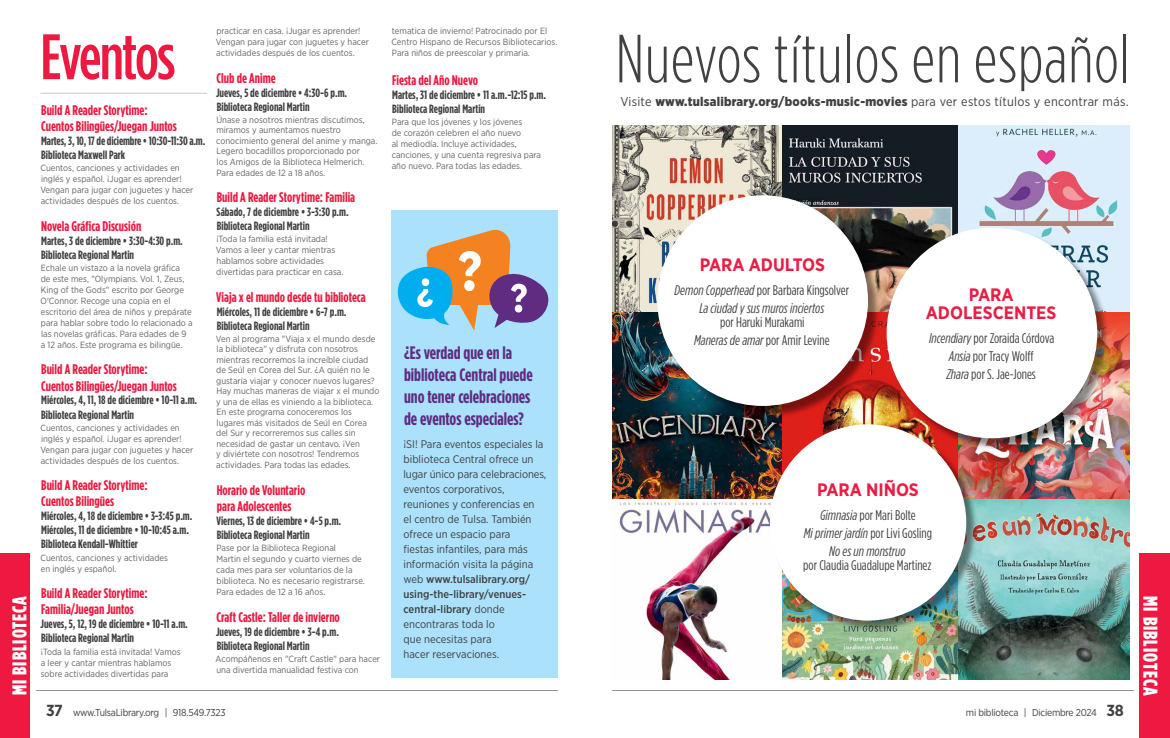
<style>
.page{position:relative;width:1170px;height:738px;background:#fff}
.page>*{position:absolute;margin:0;border:0;box-sizing:border-box;transform-origin:0 0}
.t1{font:300 68px "Gotham Condensed";letter-spacing:.01em;color:#414042}
.t2{font:500 64px "Gotham Condensed";letter-spacing:-.03em;color:#ed1941}
.t3{font:900 20px "Gotham Condensed";letter-spacing:.05em;color:#fff}
.t4{font:700 18px/22px "Gotham Condensed";color:#5f2c82}
.t5{font:700 18px/18px "Gotham Narrow";color:#e91d44;text-align:center}
.t6{font:700 14px/16px "Gotham Condensed";color:#ed1941}
.t7{font:14px/18px "Gotham Condensed";color:#414042;text-align:center}
.t8{font:italic 14px/18px "Gotham Condensed";color:#414042;text-align:center}
.t9{font:12.7px "Gotham Narrow";letter-spacing:.02em;color:#414042}
.t10{font:700 12px/14px "Gotham Condensed";color:#414042}
.t11{font:11px/15px "Gotham Narrow";color:#414042}
.t12{font:10px "Gotham Narrow";letter-spacing:-.025em;color:#414042}
.t13{font:9px/11px "Gotham Narrow";color:#636466}
.s1{font-weight:900}
.s2{font-style:normal}
.s3{font-style:italic}
.s4{font-weight:500}
.s5{font-weight:700;font-size:16px}
</style>
<div class="page">
<hr style="left:36px;top:690px;width:522px;height:1px;background:#939598">
<div style="left:0;top:554px;width:30px;height:184px;background:#ed1941"></div>
<div style="left:1139px;top:554px;width:31px;height:184px;background:#ed1941"></div>
<hr style="left:612px;top:690px;width:522px;height:1px;background:#939598">
<hr style="left:40px;top:93px;width:167px;height:1px;background:#c7c8ca">
<img style="left:612px;top:126px;width:171px;height:187px">
<svg style="left:783px;top:126px;width:176px;height:187px;background:#35393e"></svg>
<svg style="left:959px;top:126px;width:171px;height:187px;background:#d3d4e4"></svg>
<img style="left:612px;top:313px;width:171px;height:186px">
<img style="left:783px;top:313px;width:105px;height:113px">
<img style="left:978px;top:313px;width:152px;height:187px">
<img style="left:618px;top:501px;width:165px;height:178px">
<img style="left:783px;top:632px;width:176px;height:47px">
<img style="left:959px;top:500px;width:171px;height:179px">
<div style="left:659px;top:197px;width:221px;height:221px;background:#000;opacity:.45"></div>
<div style="left:657px;top:195px;width:211px;height:211px;background:#fff;border-radius:50%"></div>
<div style="left:888px;top:229px;width:222px;height:222px;background:#000;opacity:.45"></div>
<div style="left:887px;top:228px;width:210px;height:210px;background:#fff;border-radius:50%"></div>
<div style="left:771px;top:426px;width:207px;height:206px;background:#000;opacity:.45"></div>
<div style="left:770px;top:424px;width:196px;height:197px;background:#fff;border-radius:50%"></div>
<div style="left:392px;top:210px;width:166px;height:468px;background:#abe1fa"></div>
<svg style="left:397px;top:229px;width:152px;height:102px"></svg>
<p class="t13" style="left:216px;top:25px;width:154px">practicar en casa. ¡Jugar es aprender!<br>Vengan para jugar con juguetes y hacer actividades después de los cuentos.</p>
<h3 class="t6" style="left:217px;top:70px;width:61px">Club de Anime</h3>
<h3 class="t10" style="left:216px;top:85px;width:133px">Jueves, 5 de diciembre • 4:30-6 p.m.<br>Biblioteca Regional Martin</h3>
<p class="t13" style="left:216px;top:114px;width:163px;line-height:10.6px">Únase a nosotros mientras discutimos, miramos y aumentamos nuestro conocimiento general del anime y manga.<br>Legero bocadillos proporcionado por<br>los Amigos de la Biblioteca Helmerich.<br>Para edades de 12 a 18 años.</p>
<h3 class="t6" style="left:217px;top:189px;width:140px">Build A Reader Storytime: Familia</h3>
<h3 class="t10" style="left:217px;top:205px;width:134px">Sábado, 7 de diciembre • 3-3:30 p.m.<br>Biblioteca Regional Martin</h3>
<p class="t13" style="left:216px;top:234px;width:129px">¡Toda la familia está invitada!<br>Vamos a leer y cantar mientras hablamos sobre actividades divertidas para practicar en casa.</p>
<h3 class="t6" style="left:216px;top:289px;width:151px">Viaja x el mundo desde tu biblioteca</h3>
<h3 class="t10" style="left:217px;top:305px;width:131px">Miércoles, 11 de diciembre • 6-7 p.m.<br>Biblioteca Regional Martin</h3>
<p class="t13" style="left:216px;top:333px;width:165px;line-height:10.5px">Ven al programa "Viaja x el mundo desde la biblioteca" y disfruta con nosotros mientras recorremos la increíble ciudad de Seúl en Corea del Sur. ¿A quién no le gustaría viajar y conocer nuevos lugares?<br>Hay muchas maneras de viajar x el mundo y una de ellas es viniendo a la biblioteca.<br>En este programa conoceremos los lugares más visitados de Seúl en Corea del Sur y recorreremos sus calles sin necesidad de gastar un centavo. ¡Ven<br>y diviértete con nosotros! Tendremos actividades. Para todas las edades.</p>
<h3 class="t6" style="left:217px;top:482px;width:90px">Horario de Voluntario para Adolescentes</h3>
<h3 class="t10" style="left:216px;top:514px;width:126px">Viernes, 13 de diciembre • 4-5 p.m.<br>Biblioteca Regional Martin</h3>
<p class="t13" style="left:216px;top:542px;width:150px">Pase por la Biblioteca Regional<br>Martin el segundo y cuarto viernes de cada mes para ser voluntarios de la biblioteca. No es necesario registrarse.<br>Para edades de 12 a 16 años.</p>
<h3 class="t6" style="left:217px;top:609px;width:125px">Craft Castle: Taller de invierno</h3>
<h3 class="t10" style="left:216px;top:624px;width:124px">Jueves, 19 de diciembre • 3-4 p.m.<br>Biblioteca Regional Martin</h3>
<p class="t13" style="left:216px;top:653px;width:166px">Acompáñenos en "Craft Castle" para hacer una divertida manualidad festiva con</p>
<p class="t13" style="left:391px;top:25px;width:167px">tematica de invierno! Patrocinado por El<br>Centro Hispano de Recursos Bibliotecarios.<br>Para niños de preescolar y primaria.</p>
<h3 class="t6" style="left:392px;top:72px;width:87px">Fiesta del Año Nuevo</h3>
<h3 class="t10" style="left:392px;top:87px;width:155px">Martes, 31 de diciembre • 11 a.m.-12:15 p.m.<br>Biblioteca Regional Martin</h3>
<p class="t13" style="left:392px;top:116px;width:151px">Para que los jóvenes y los jóvenes<br>de corazón celebren el año nuevo<br>al mediodía. Incluye actividades, canciones, y una cuenta regresiva para año nuevo. Para todas las edades.</p>
<h1 class="t1" style="left:616px;top:20px;width:516px">Nuevos títulos en español</h1>
<h3 class="t9" style="left:620px;top:94px;width:510px">Visite <span class="s1">www.tulsalibrary.org/books-music-movies</span> para ver estos títulos y encontrar más.</h3>
<h2 class="t2" style="left:40px;top:20px;width:136px">Eventos</h2>
<h3 class="t6" style="left:41px;top:102px;width:137px">Build A Reader Storytime:<br>Cuentos Bilingües/Juegan Juntos</h3>
<h3 class="t10" style="left:41px;top:133px;width:166px">Martes, 3, 10, 17 de diciembre • 10:30-11:30 a.m.<br>Biblioteca Maxwell Park</h3>
<p class="t13" style="left:40px;top:162px;width:154px">Cuentos, canciones y actividades en inglés y español. ¡Jugar es aprender!<br>Vengan para jugar con juguetes y hacer actividades después de los cuentos.</p>
<h3 class="t6" style="left:41px;top:218px;width:102px">Novela Gráfica Discusión</h3>
<h3 class="t10" style="left:41px;top:233px;width:143px">Martes, 3 de diciembre • 3:30-4:30 p.m.<br>Biblioteca Regional Martin</h3>
<p class="t13" style="left:41px;top:262px;width:154px">Echale un vistazo a la novela gráfica<br>de este mes, "Olympians. Vol. 1, Zeus, King of the Gods" escrito por George O'Connor. Recoge una copia en el escritorio del área de niños y prepárate para hablar sobre todo lo relacionado a las novelas gráficas. Para edades de 9 a 12 años. Este programa es bilingüe.</p>
<h3 class="t6" style="left:41px;top:362px;width:137px">Build A Reader Storytime:<br>Cuentos Bilingües/Juegan Juntos</h3>
<h3 class="t10" style="left:41px;top:393px;width:157px">Miércoles, 4, 11, 18 de diciembre • 10-11 a.m.<br>Biblioteca Regional Martin</h3>
<p class="t13" style="left:40px;top:422px;width:154px">Cuentos, canciones y actividades en inglés y español. ¡Jugar es aprender!<br>Vengan para jugar con juguetes y hacer actividades después de los cuentos.</p>
<h3 class="t6" style="left:41px;top:477px;width:108px">Build A Reader Storytime:<br>Cuentos Bilingües</h3>
<h3 class="t10" style="left:41px;top:509px;width:153px">Miércoles, 4, 18 de diciembre • 3-3:45 p.m.<br>Miércoles, 11 de diciembre • 10-10:45 a.m.<br>Biblioteca Kendall-Whittier</h3>
<p class="t13" style="left:40px;top:552px;width:129px">Cuentos, canciones y actividades en inglés y español.</p>
<h3 class="t6" style="left:41px;top:585px;width:108px">Build A Reader Storytime:<br>Familia/Juegan Juntos</h3>
<h3 class="t10" style="left:41px;top:617px;width:149px">Jueves, 5, 12, 19 de diciembre • 10-11 a.m.<br>Biblioteca Regional Martin</h3>
<p class="t13" style="left:41px;top:646px;width:142px">¡Toda la familia está invitada! Vamos a leer y cantar mientras hablamos sobre actividades divertidas para</p>
<h3 class="t5" style="left:700px;top:255px;width:127px">PARA ADULTOS</h3>
<h3 class="t8" style="left:675px;top:281px;width:176px">Demon Copperhead <span class="s2">por Barbara Kingsolver<br></span>La ciudad y sus muros inciertos</h3>
<h3 class="t7" style="left:694px;top:313px;width:137px">por Haruki Murakami<br><span class="s3">Maneras de amar</span> por Amir Levine</h3>
<h3 class="t5" style="left:926px;top:286px;width:132px">PARA<br>ADOLESCENTES</h3>
<h3 class="t7" style="left:929px;top:329px;width:127px"><span class="s3">Incendiary</span> por Zoraida Córdova<br><span class="s3">Ansia</span> por Tracy Wolff<br><span class="s3">Zhara</span> por S. Jae-Jones</h3>
<h3 class="t4" style="left:404px;top:342px;width:130px">¿Es verdad que en la biblioteca Central puede uno tener celebraciones de eventos especiales?</h3>
<p class="t11" style="left:404px;top:436px;width:144px">¡SI! Para eventos especiales la biblioteca Central ofrece un lugar único para celebraciones, eventos corporativos, reuniones y conferencias en<br>el centro de Tulsa. También ofrece un espacio para<br>fiestas infantiles, para más información visita la página web <span class="s4">www.tulsalibrary.org/ using-the-library/venues&shy;central-library</span> donde encontraras toda lo<br>que necesitas para<br>hacer reservaciones.</p>
<h3 class="t5" style="left:817px;top:481px;width:103px">PARA NIÑOS</h3>
<h3 class="t8" style="left:804px;top:506px;width:130px">Gimnasia <span class="s2">por Mari Bolte<br></span>Mi primer jardín <span class="s2">por Livi Gosling<br></span>No es un monstruo</h3>
<h3 class="t7" style="left:803px;top:556px;width:130px">por Claudia Guadalupe Martinez</h3>
<h3 class="t3" style="left:8px;top:695px;width:101px;rotate:-90deg">MI BIBLIOTECA</h3>
<h3 class="t3" style="left:1162px;top:596px;width:101px;rotate:90deg">MI BIBLIOTECA</h3>
<p class="t12" style="left:46px;top:707px;width:181px"><span class="s5">37</span> www.TulsaLibrary.org | 918.549.7323</p>
<p class="t12" style="left:966px;top:707px;width:160px">mi biblioteca | Diciembre 2024 <span class="s5">38</span></p>
</div>
